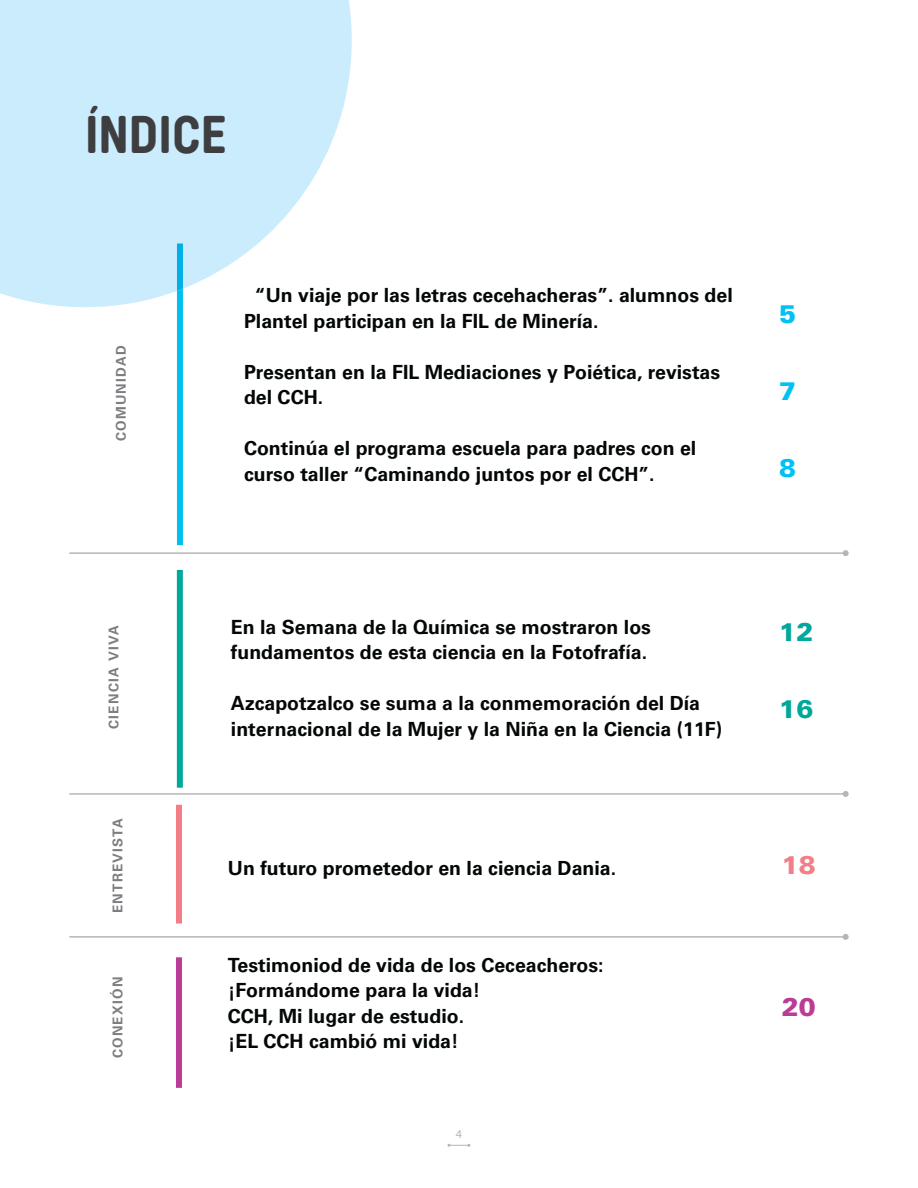
<style>
.page{position:relative;width:918px;height:1188px;background:#fff}
.page>*{position:absolute;margin:0;border:0;box-sizing:border-box;transform-origin:0 0}
.t1{font:49.5px "Colatera Soft";color:#3e3e41}
.t2{font:25.5px "Univers LT 75 Blk";color:#00a79b}
.t3{font:25.5px "Univers LT 75 Blk";color:#00c1f3}
.t4{font:25.5px "Univers LT 75 Blk";color:#bb3c96}
.t5{font:25.5px "Univers LT 75 Blk";color:#f37e87}
.t6{font:19.5px/25.5px "Univers LT 65 Bd";color:#030806}
.t7{font:13.5px "Univers LT 65 Bd";letter-spacing:.09em;color:#7c7e81}
.t8{font:12px "Myriad Pro";color:#b4b6b8}
</style>
<div class="page">
<svg style="left:448px;top:1144px;width:22px;height:3px"></svg>
<svg style="left:0;top:0;width:352px;height:307px;background:#d2eefc"></svg>
<svg style="left:177px;top:243px;width:6px;height:302px;background:#01bdf0"></svg>
<hr style="left:69px;top:552px;width:777px;height:2px;background:#b4b6b8">
<svg style="left:843px;top:550px;width:6px;height:6px"></svg>
<div style="left:177px;top:570px;width:6px;height:218px;background:#00a79b"></div>
<hr style="left:69px;top:936px;width:777px;height:2px;background:#b4b6b8">
<svg style="left:843px;top:934px;width:6px;height:6px"></svg>
<div style="left:176px;top:957px;width:6px;height:131px;background:#bb3c96"></div>
<hr style="left:69px;top:793px;width:777px;height:2px;background:#b4b6b8">
<svg style="left:843px;top:791px;width:6px;height:6px"></svg>
<div style="left:176px;top:805px;width:6px;height:119px;background:#f37e87"></div>
<h1 class="t1" style="left:85px;top:105px;width:144px">ÍNDICE</h1>
<p class="t7" style="left:113px;top:441px;width:97px;rotate:-90deg">COMUNIDAD</p>
<p class="t6" style="left:244px;top:283px;width:490px;text-indent:11px">“Un viaje por las letras cecehacheras”. alumnos del<br>Plantel participan en la FIL de Minería.</p>
<p class="t6" style="left:244px;top:359px;width:478px">Presentan en la FIL Mediaciones y Poiética, revistas del CCH.</p>
<p class="t6" style="left:244px;top:436px;width:454px">Continúa el programa escuela para padres con el curso taller “Caminando juntos por el CCH”.</p>
<h2 class="t3" style="left:779px;top:298px;width:19px">5</h2>
<h2 class="t3" style="left:779px;top:375px;width:19px">7</h2>
<h2 class="t3" style="left:779px;top:452px;width:19px">8</h2>
<p class="t7" style="left:106px;top:729px;width:105px;rotate:-90deg">CIENCIA VIVA</p>
<p class="t6" style="left:231px;top:614px;width:422px">En la Semana de la Química se mostraron los fundamentos de esta ciencia en la Fotofrafía.</p>
<p class="t6" style="left:231px;top:691px;width:493px">Azcapotzalco se suma a la conmemoración del Día internacional de la Mujer y la Niña en la Ciencia (11F)</p>
<h2 class="t2" style="left:779px;top:616px;width:36px">12</h2>
<h2 class="t2" style="left:779px;top:693px;width:36px">16</h2>
<p class="t7" style="left:110px;top:913px;width:96px;rotate:-90deg">ENTREVISTA</p>
<p class="t7" style="left:110px;top:1058px;width:83px;rotate:-90deg">CONEXIÓN</p>
<p class="t6" style="left:228px;top:855px;width:390px">Un futuro prometedor en la ciencia Dania.</p>
<h2 class="t5" style="left:782px;top:849px;width:36px">18</h2>
<p class="t6" style="left:228px;top:952px;width:377px">Testimoniod de vida de los Ceceacheros: ¡Formándome para la vida!<br>CCH, Mi lugar de estudio.<br>¡EL CCH cambió mi vida!</p>
<p class="t8" style="left:456px;top:1127px;width:8px">4</p>
<h2 class="t4" style="left:782px;top:991px;width:36px">20</h2>
</div>
